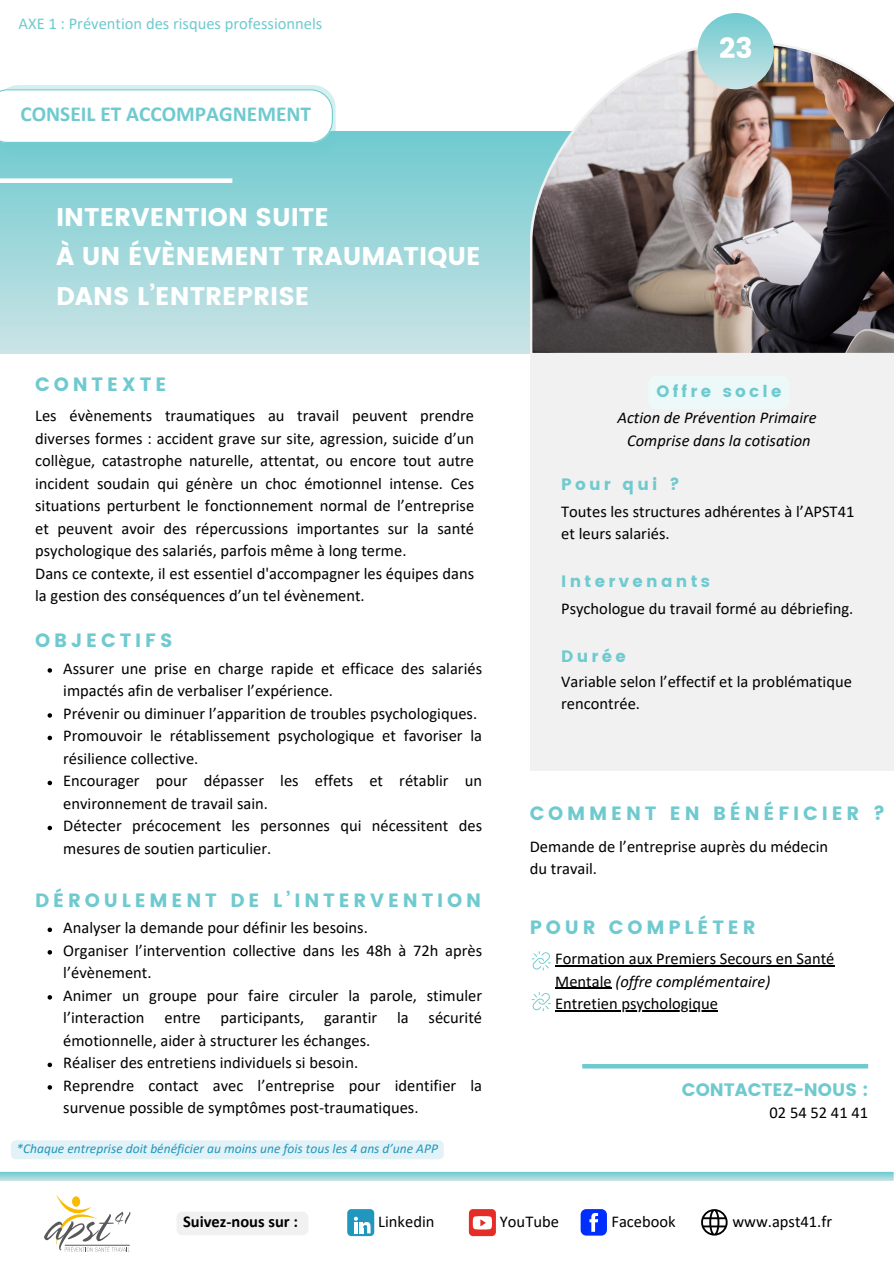
<style>
.page{position:relative;width:894px;height:1264px;background:#fff}
.page>*{position:absolute;margin:0;border:0;box-sizing:border-box;transform-origin:0 0}
.t1{font:28.5px "Poppins";color:#fff}
.t2{font:25.5px/39.3px "Poppins";color:#fff}
.t3{font:700 21.3px "Calibri";color:#6fcacf}
.t4{font:19.2px "Poppins";letter-spacing:.2em;color:#6fcacf}
.t5{font:18px "Poppins";color:#6fcacf}
.t6{font:16.5px/22.5px "Calibri";color:#000}
.t7{font:italic 16.5px/22.5px "Calibri";color:#000;text-align:center}
.t8{font:16.5px "Calibri";color:#6fcacf}
.t9{font:16.5px "Poppins";letter-spacing:.2em;color:#6fcacf}
.t10{font:700 16.5px "Calibri";color:#000}
.t11{font:italic 13.5px "Calibri";color:#2197bd}
.s1{font-style:italic}
</style>
<div class="page">
<div style="left:529px;top:355px;width:364px;height:415px;background:#f1f1f1"></div>
<div style="left:0;top:131px;width:893px;height:222px;background:linear-gradient(to bottom,#6fcacf,#cbe4e6)"></div>
<img style="left:529px;top:41px;width:364px;height:314px">
<div style="left:0;top:178px;width:232px;height:5px;background:#fff"></div>
<svg style="left:0;top:1171px;width:893px;height:9px;background:#9dd8db"></svg>
<hr style="left:582px;top:1064px;width:285px;height:4px;background:#6fcacf">
<div style="left:697px;top:13px;width:76px;height:76px;background:linear-gradient(to bottom,#72cbd0,#c8e2e5);border-radius:50%"></div>
<svg style="left:48px;top:668px;width:4px;height:4px"></svg>
<svg style="left:48px;top:713px;width:4px;height:4px"></svg>
<svg style="left:48px;top:735px;width:4px;height:5px"></svg>
<svg style="left:48px;top:780px;width:4px;height:5px"></svg>
<svg style="left:48px;top:825px;width:4px;height:5px"></svg>
<svg style="left:48px;top:927px;width:4px;height:5px"></svg>
<svg style="left:48px;top:950px;width:4px;height:4px"></svg>
<svg style="left:48px;top:995px;width:4px;height:4px"></svg>
<svg style="left:48px;top:1062px;width:4px;height:5px"></svg>
<svg style="left:48px;top:1085px;width:4px;height:4px"></svg>
<svg style="left:44px;top:1194px;width:86px;height:57px"></svg>
<hr style="left:65px;top:1244px;width:65px;height:1px;background:#58585a">
<hr style="left:555px;top:965px;width:279px;height:1px;background:#000">
<hr style="left:555px;top:987px;width:56px;height:2px;background:#000">
<hr style="left:555px;top:1010px;width:162px;height:1px;background:#000">
<div style="left:469px;top:1209px;width:27px;height:27px;background:#e52d27;border-radius:4px"></div>
<svg style="left:472px;top:1216px;width:20px;height:13px"></svg>
<div style="left:347px;top:1209px;width:27px;height:27px;background:#2197bd;border-radius:4px"></div>
<svg style="left:354px;top:1216px;width:17px;height:17px"></svg>
<svg style="left:701px;top:1209px;width:26px;height:26px"></svg>
<div style="left:580px;top:1209px;width:26px;height:26px;background:#002eff;border-radius:6px"></div>
<svg style="left:589px;top:1213px;width:9px;height:18px"></svg>
<div style="left:176px;top:1211px;width:132px;height:24px;background:#f1f1f1;border-radius:6px"></div>
<svg style="left:531px;top:951px;width:19px;height:19px"></svg>
<svg style="left:0;top:85px;width:335px;height:71px"></svg>
<svg style="left:531px;top:992px;width:19px;height:19px"></svg>
<div style="left:11px;top:1140px;width:432px;height:19px;background:#e2f2f7;border-radius:5px"></div>
<p class="t8" style="left:19px;top:17px;width:305px">AXE 1 : Prévention des risques professionnels</p>
<h5 class="t3" style="left:20px;top:105px;width:292px">CONSEIL ET ACCOMPAGNEMENT</h5>
<h6 class="t2" style="left:56px;top:197px;width:426px">INTERVENTION SUITE<br>À UN ÉVÈNEMENT TRAUMATIQUE<br>DANS L’ENTREPRISE</h6>
<h2 class="t4" style="left:35px;top:372px;width:133px">CONTEXTE</h2>
<p class="t6" style="left:35px;top:406px;width:440px">Les évènements traumatiques au travail peuvent prendre diverses formes : accident grave sur site, agression, suicide d’un collègue, catastrophe naturelle, attentat, ou encore tout autre incident soudain qui génère un choc émotionnel intense. Ces situations perturbent le fonctionnement normal de l’entreprise et peuvent avoir des répercussions importantes sur la santé psychologique des salariés, parfois même à long terme.<br>Dans ce contexte, il est essentiel d'accompagner les équipes dans la gestion des conséquences d’un tel évènement.</p>
<p class="t4" style="left:35px;top:629px;width:139px">OBJECTIFS</p>
<p class="t6" style="left:63px;top:658px;width:420px">Assurer une prise en charge rapide et efficace des salariés impactés afin de verbaliser l’expérience.</p>
<p class="t6" style="left:63px;top:703px;width:415px">Prévenir ou diminuer l’apparition de troubles psychologiques.</p>
<h5 class="t6" style="left:63px;top:726px;width:420px">Promouvoir le rétablissement psychologique et favoriser la résilience collective.</h5>
<h5 class="t6" style="left:63px;top:771px;width:420px">Encourager pour dépasser les effets et rétablir un environnement de travail sain.</h5>
<h6 class="t6" style="left:63px;top:816px;width:420px">Détecter précocement les personnes qui nécessitent des mesures de soutien particulier.</h6>
<p class="t4" style="left:35px;top:889px;width:447px">DÉROULEMENT DE L’INTERVENTION</p>
<h5 class="t6" style="left:63px;top:917px;width:306px">Analyser la demande pour définir les besoins.</h5>
<h6 class="t6" style="left:63px;top:940px;width:420px">Organiser l’intervention collective dans les 48h à 72h après l’évènement.</h6>
<h6 class="t6" style="left:63px;top:985px;width:420px;text-align:justify">Animer un groupe pour faire circuler la parole, stimuler l’interaction entre participants, garantir la sécurité émotionnelle, aider à structurer les échanges.</h6>
<h3 class="t6" style="left:63px;top:1052px;width:296px">Réaliser des entretiens individuels si besoin.</h3>
<h6 class="t6" style="left:63px;top:1075px;width:420px">Reprendre contact avec l’entreprise pour identifier la survenue possible de symptômes post-traumatiques.</h6>
<h6 class="t11" style="left:16px;top:1143px;width:423px">*Chaque entreprise doit bénéficier au moins une fois tous les 4 ans d’une APP</h6>
<p class="t1" style="left:718px;top:32px;width:35px">23</p>
<p class="t9" style="left:656px;top:381px;width:126px">Offre socle</p>
<p class="t7" style="left:617px;top:408px;width:200px">Action de Prévention Primaire<br>Comprise dans la cotisation</p>
<h3 class="t9" style="left:561px;top:475px;width:120px">Pour qui ?</h3>
<p class="t6" style="left:561px;top:501px;width:294px">Toutes les structures adhérentes à l’APST41 et leurs salariés.</p>
<h6 class="t9" style="left:561px;top:572px;width:150px">Intervenants</h6>
<h5 class="t6" style="left:561px;top:598px;width:293px">Psychologue du travail formé au débriefing.</h5>
<h3 class="t9" style="left:561px;top:646px;width:66px">Durée</h3>
<h6 class="t6" style="left:561px;top:671px;width:292px">Variable selon l’effectif et la problématique rencontrée.</h6>
<h1 class="t4" style="left:529px;top:802px;width:357px">COMMENT EN BÉNÉFICIER ?</h1>
<h3 class="t6" style="left:529px;top:836px;width:300px">Demande de l’entreprise auprès du médecin du travail.</h3>
<p class="t4" style="left:529px;top:916px;width:227px">POUR COMPLÉTER</p>
<p class="t6" style="left:555px;top:948px;width:280px">Formation aux Premiers Secours en Santé<br>Mentale <span class="s1">(offre complémentaire)</span></p>
<p class="t6" style="left:555px;top:993px;width:164px">Entretien psychologique</p>
<p class="t5" style="left:681px;top:1078px;width:188px">CONTACTEZ-NOUS :</p>
<p class="t6" style="left:769px;top:1102px;width:100px">02 54 52 41 41</p>
<h4 class="t10" style="left:183px;top:1214px;width:116px">Suivez-nous sur :</h4>
<h3 class="t6" style="left:378px;top:1211px;width:58px">Linkedin</h3>
<p class="t6" style="left:500px;top:1211px;width:60px">YouTube</p>
<p class="t6" style="left:611px;top:1211px;width:66px">Facebook</p>
<h6 class="t6" style="left:732px;top:1211px;width:101px">www.apst41.fr</h6>
</div>
